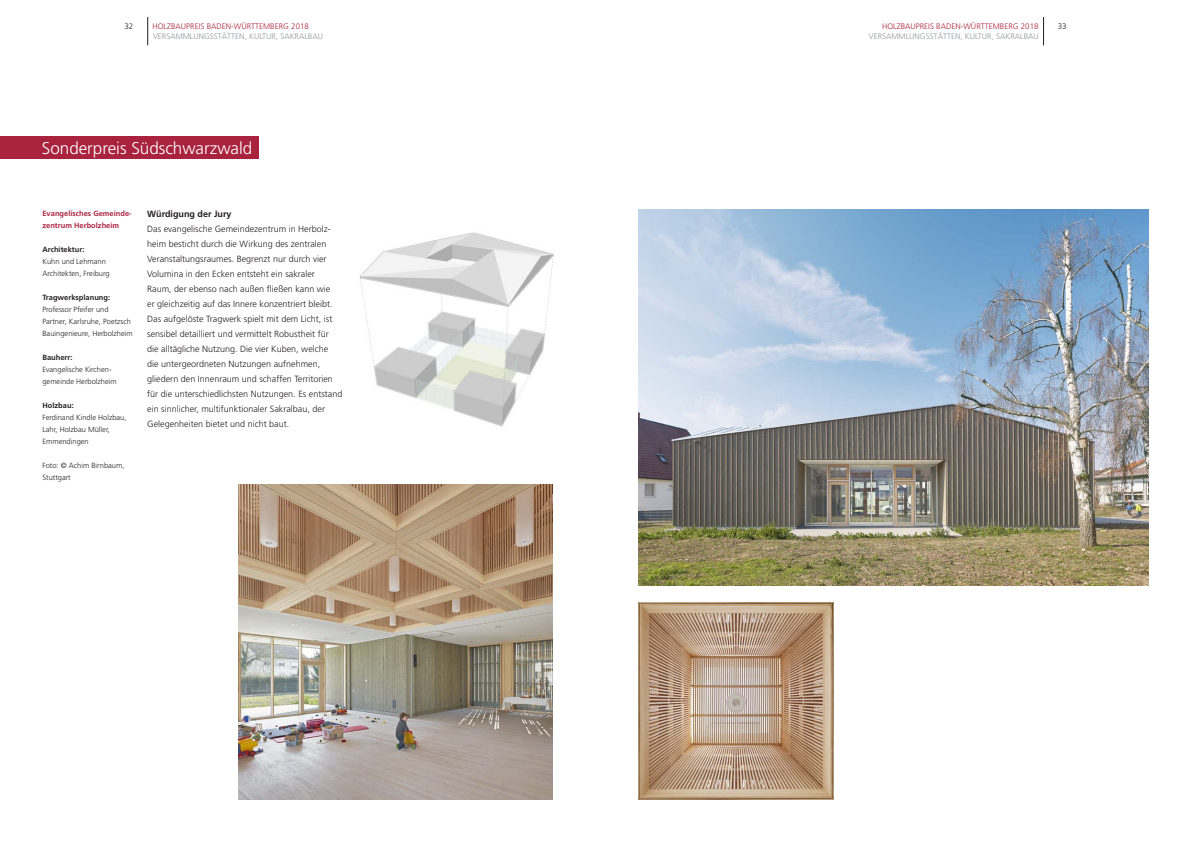
<style>
.page{position:relative;width:1191px;height:842px;background:#fff}
.page>*{position:absolute;margin:0;border:0;box-sizing:border-box;transform-origin:0 0}
.t1{font:300 17px "Frutiger";color:#fff}
.t2{font:300 9px/15px "Frutiger";color:#231f20}
.t3{font:700 9px "Frutiger";color:#231f20}
.t4{font:300 8px "Frutiger";color:#939598}
.t5{font:300 8px "Frutiger";color:#a9233f}
.t6{font:300 8px "Frutiger";color:#231f20}
.t7{font:300 7.5px/12px "Frutiger";color:#231f20}
.t8{font:700 7.5px "Frutiger";color:#231f20}
.t9{font:700 7.5px/12px "Frutiger";color:#a9233f}
</style>
<div class="page">
<svg style="left:147px;top:17px;width:1px;height:28px"></svg>
<svg style="left:1043px;top:17px;width:1px;height:28px"></svg>
<img style="left:238px;top:484px;width:315px;height:315px">
<img style="left:638px;top:210px;width:510px;height:376px">
<img style="left:638px;top:603px;width:196px;height:197px">
<img style="left:360px;top:232px;width:194px;height:195px">
<div style="left:0;top:136px;width:259px;height:23px;background:#a9233f"></div>
<p class="t6" style="left:124px;top:21px;width:10px">32</p>
<p class="t5" style="left:152px;top:21px;width:158px">HOLZBAUPREIS BADEN-WÜRTTEMBERG 2018</p>
<p class="t5" style="left:882px;top:21px;width:158px">HOLZBAUPREIS BADEN-WÜRTTEMBERG 2018</p>
<p class="t6" style="left:1057px;top:21px;width:10px">33</p>
<p class="t4" style="left:153px;top:32px;width:171px">VERSAMMLUNGSSTÄTTEN, KULTUR, SAKRALBAU</p>
<p class="t4" style="left:868px;top:32px;width:171px">VERSAMMLUNGSSTÄTTEN, KULTUR, SAKRALBAU</p>
<h1 class="t1" style="left:42px;top:139px;width:212px">Sonderpreis Südschwarzwald</h1>
<p class="t9" style="left:42px;top:207px;width:91px">Evangelisches Gemeinde&shy;zentrum Herbolzheim</p>
<p class="t8" style="left:42px;top:245px;width:43px">Architektur:</p>
<p class="t7" style="left:42px;top:255px;width:69px">Kuhn und Lehmann<br>Architekten, Freiburg</p>
<p class="t8" style="left:42px;top:293px;width:69px">Tragwerksplanung:</p>
<p class="t7" style="left:42px;top:303px;width:92px">Professor Pfeifer und<br>Partner, Karlsruhe, Poetzsch<br>Bauingenieure, Herbolzheim</p>
<p class="t8" style="left:42px;top:353px;width:32px">Bauherr:</p>
<p class="t7" style="left:42px;top:363px;width:76px">Evangelische Kirchen&shy;gemeinde Herbolzheim</p>
<p class="t8" style="left:42px;top:401px;width:33px">Holzbau:</p>
<p class="t7" style="left:42px;top:411px;width:86px">Ferdinand Kindle Holzbau,<br>Lahr, Holzbau Müller,<br>Emmendingen</p>
<p class="t7" style="left:42px;top:459px;width:83px">Foto: © Achim Birnbaum,<br>Stuttgart</p>
<p class="t3" style="left:147px;top:208px;width:86px">Würdigung der Jury</p>
<p class="t2" style="left:147px;top:221px;width:197px">Das evangelische Gemeindezentrum in Herbolz&shy;heim besticht durch die Wirkung des zentralen Veranstaltungsraumes. Begrenzt nur durch vier Volumina in den Ecken entsteht ein sakraler<br>Raum, der ebenso nach außen fließen kann wie<br>er gleichzeitig auf das Innere konzentriert bleibt.<br>Das aufgelöste Tragwerk spielt mit dem Licht, ist sensibel detailliert und vermittelt Robustheit für die alltägliche Nutzung. Die vier Kuben, welche<br>die untergeordneten Nutzungen aufnehmen, gliedern den Innenraum und schaffen Territorien für die unterschiedlichsten Nutzungen. Es entstand ein sinnlicher, multifunktionaler Sakralbau, der Gelegenheiten bietet und nicht baut.</p>
</div>
